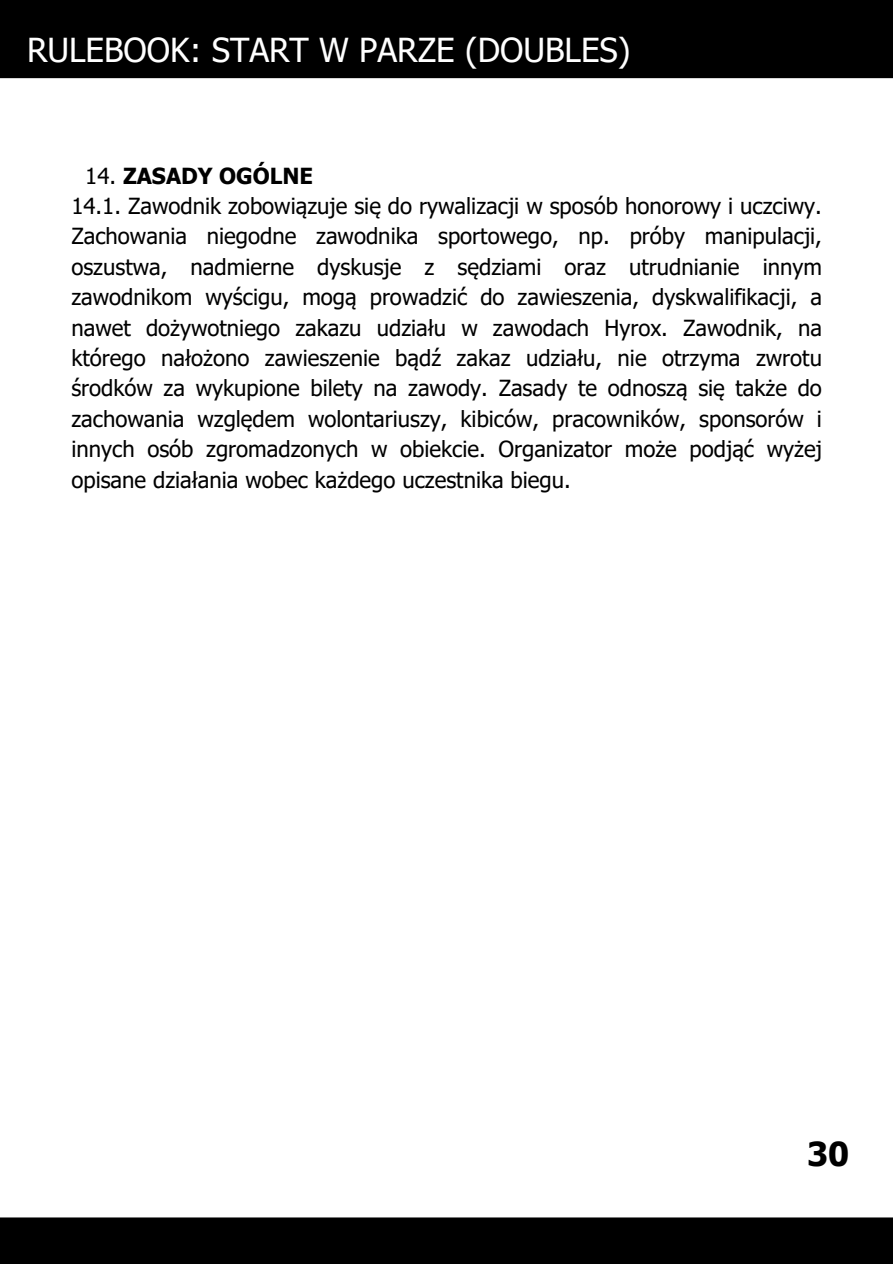
<style>
.page{position:relative;width:893px;height:1264px;background:#fff}
.page>*{position:absolute;margin:0;border:0;box-sizing:border-box;transform-origin:0 0}
.t1{font:33px "Tahoma";color:#fff}
.t2{font:700 33px "Tahoma";color:#000}
.t3{font:22.2px/30.3px "Tahoma";color:#000;text-align:justify}
.t4{font:700 22.2px "Tahoma";color:#000}
.s1{font-weight:400}
</style>
<div class="page">
<div style="left:0;top:0;width:892px;height:78px;background:#000"></div>
<div style="left:0;top:1217px;width:892px;height:46px;background:#000"></div>
<h1 class="t1" style="left:27px;top:29px;width:605px">RULEBOOK: START W PARZE (DOUBLES)</h1>
<p class="t4" style="left:85px;top:161px;width:229px"><span class="s1">14.</span> ZASADY OGÓLNE</p>
<p class="t3" style="left:71px;top:190px;width:752px">14.1. Zawodnik zobowiązuje się do rywalizacji w sposób honorowy i uczciwy.<br>Zachowania niegodne zawodnika sportowego, np. próby manipulacji, oszustwa, nadmierne dyskusje z sędziami oraz utrudnianie innym zawodnikom wyścigu, mogą prowadzić do zawieszenia, dyskwalifikacji, a nawet dożywotniego zakazu udziału w zawodach Hyrox. Zawodnik, na którego nałożono zawieszenie bądź zakaz udziału, nie otrzyma zwrotu środków za wykupione bilety na zawody. Zasady te odnoszą się także do zachowania względem wolontariuszy, kibiców, pracowników, sponsorów i innych osób zgromadzonych w obiekcie. Organizator może podjąć wyżej opisane działania wobec każdego uczestnika biegu.</p>
<p class="t2" style="left:807px;top:1133px;width:43px">30</p>
</div>
